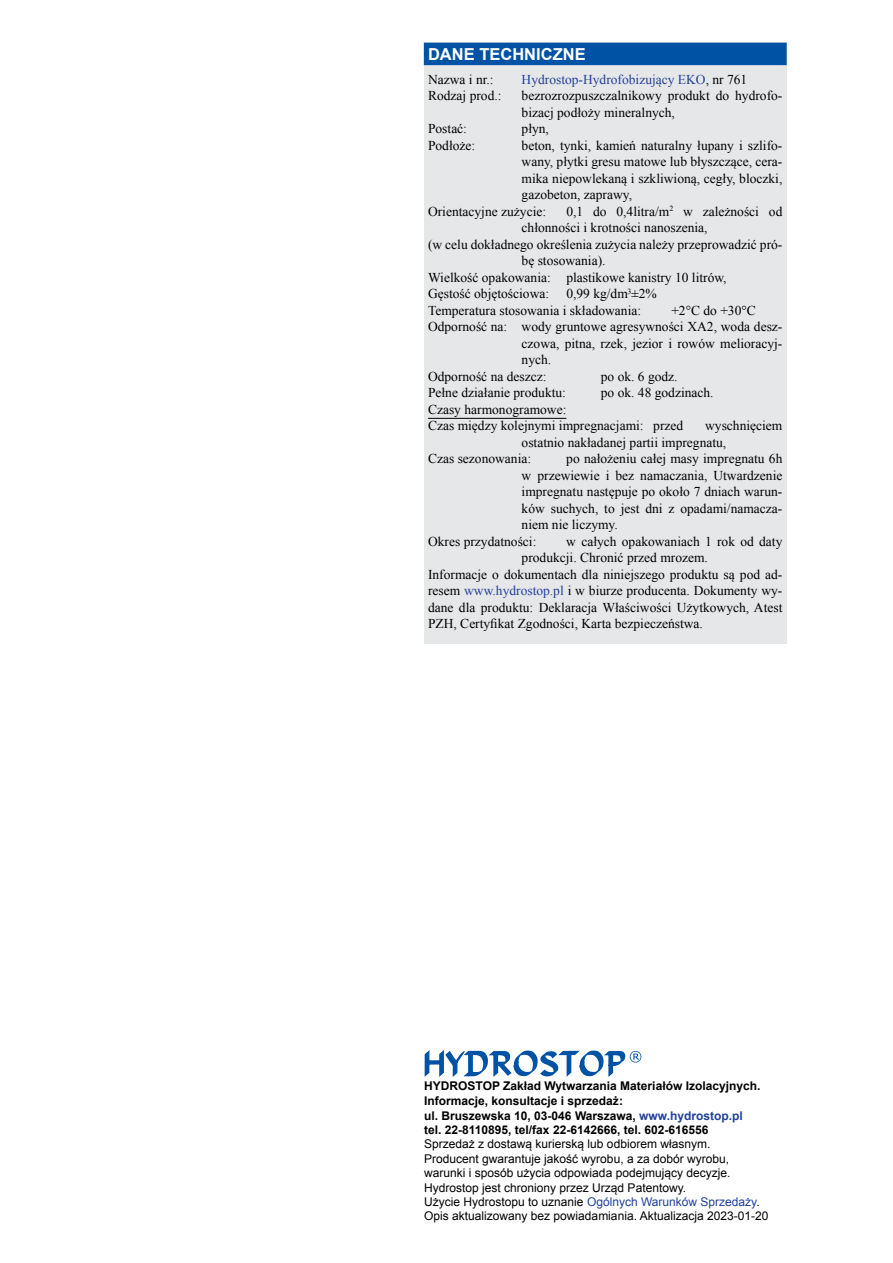
<style>
.page{position:relative;width:893px;height:1263px;background:#fff}
.page>*{position:absolute;margin:0;border:0;box-sizing:border-box;transform-origin:0 0}
.t1{font:700 16.5px "Arial";color:#fff}
.t2{font:13.5px/16.5px "Times New Roman";color:#000}
.t3{font:13.5px "Times New Roman";color:#21409a}
.t4{font:12px/14.4px "Arial";color:#000}
.t5{font:700 12px/14.5px "Arial";color:#000}
.s1{color:#000}
.s2{color:#21409a}
</style>
<div class="page">
<svg style="left:425px;top:1050px;width:216px;height:27px"></svg>
<div style="left:424px;top:43px;width:363px;height:600px;background:#e6e7e8"></div>
<div style="left:424px;top:43px;width:363px;height:22px;background:#0052a4"></div>
<hr style="left:428px;top:418px;width:138px;height:1px;background:#000">
<p class="t1" style="left:428px;top:43px;width:159px">DANE TECHNICZNE</p>
<p class="t2" style="left:428px;top:71px;width:67px">Nazwa i nr.:</p>
<p class="t3" style="left:522px;top:70px;width:227px">Hydrostop-Hydrofobizujący EKO<span class="s1">, nr 761</span></p>
<p class="t2" style="left:428px;top:87px;width:75px">Rodzaj prod.:</p>
<p class="t2" style="left:522px;top:87px;width:262px">bezrozrozpuszczalnikowy produkt do hydrofo&shy;bizacj podłoży mineralnych,</p>
<p class="t2" style="left:428px;top:120px;width:41px">Postać:</p>
<p class="t2" style="left:522px;top:120px;width:29px">płyn,</p>
<p class="t2" style="left:428px;top:137px;width:49px">Podłoże:</p>
<p class="t2" style="left:522px;top:137px;width:262px">beton, tynki, kamień naturalny łupany i szlifo-</p>
<p class="t2" style="left:522px;top:153px;width:262px">wany, płytki gresu matowe lub błyszczące, cera-</p>
<p class="t2" style="left:522px;top:170px;width:262px">mika niepowlekaną i szkliwioną, cegły, bloczki,</p>
<p class="t2" style="left:522px;top:186px;width:112px">gazobeton, zaprawy,</p>
<p class="t2" style="left:428px;top:203px;width:120px">Orientacyjne zużycie:</p>
<p class="t2" style="left:566px;top:203px;width:218px">0,1 do 0,4litra/m<sup>2</sup> w zależności od</p>
<p class="t2" style="left:522px;top:219px;width:187px">chłonności i krotności nanoszenia,</p>
<p class="t2" style="left:428px;top:236px;width:356px">(w celu dokładnego określenia zużycia należy przeprowadzić pró-</p>
<p class="t2" style="left:522px;top:252px;width:85px">bę stosowania).</p>
<p class="t2" style="left:428px;top:269px;width:300px">Wielkość opakowania: plastikowe kanistry 10 litrów,</p>
<p class="t2" style="left:428px;top:285px;width:123px">Gęstość objętościowa:</p>
<p class="t2" style="left:428px;top:285px;width:230px;text-indent:138px">0,99 kg/dm<sup>3</sup>±2%<br>Temperatura stosowania i składowania:</p>
<p class="t2" style="left:671px;top:302px;width:86px">+2°C do +30°C</p>
<p class="t2" style="left:428px;top:318px;width:356px">Odporność na: wody gruntowe agresywności XA2, woda desz-</p>
<p class="t2" style="left:522px;top:335px;width:262px">czowa, pitna, rzek, jezior i rowów melioracyj-</p>
<p class="t2" style="left:522px;top:351px;width:31px">nych.</p>
<p class="t2" style="left:428px;top:368px;width:120px">Odporność na deszcz:</p>
<p class="t2" style="left:601px;top:368px;width:78px">po ok. 6 godz.</p>
<p class="t2" style="left:428px;top:384px;width:139px">Pełne działanie produktu:</p>
<p class="t2" style="left:601px;top:384px;width:114px">po ok. 48 godzinach.</p>
<p class="t2" style="left:428px;top:401px;width:257px">Czasy harmonogramowe:<br>Czas między kolejnymi impregnacjami: przed</p>
<p class="t2" style="left:705px;top:417px;width:79px">wyschnięciem</p>
<p class="t2" style="left:522px;top:434px;width:206px">ostatnio nakładanej partii impregnatu,</p>
<p class="t2" style="left:428px;top:450px;width:105px">Czas sezonowania:</p>
<p class="t2" style="left:566px;top:450px;width:218px">po nałożeniu całej masy impregnatu 6h</p>
<p class="t2" style="left:522px;top:467px;width:262px">w przewiewie i bez namaczania, Utwardzenie</p>
<p class="t2" style="left:522px;top:483px;width:262px">impregnatu następuje po około 7 dniach warun-</p>
<p class="t2" style="left:522px;top:500px;width:262px">ków suchych, to jest dni z opadami/namacza-</p>
<p class="t2" style="left:522px;top:516px;width:98px">niem nie liczymy.</p>
<p class="t2" style="left:428px;top:533px;width:110px">Okres przydatności:</p>
<p class="t2" style="left:566px;top:533px;width:218px">w całych opakowaniach 1 rok od daty</p>
<p class="t2" style="left:522px;top:549px;width:188px">produkcji. Chronić przed mrozem.</p>
<p class="t2" style="left:428px;top:566px;width:356px">Informacje o dokumentach dla niniejszego produktu są pod ad-</p>
<p class="t2" style="left:428px;top:582px;width:356px">resem <span class="s2">www.hydrostop.pl</span> i w biurze producenta. Dokumenty wy-</p>
<p class="t2" style="left:428px;top:599px;width:356px">dane dla produktu: Deklaracja Właściwości Użytkowych, Atest</p>
<p class="t2" style="left:428px;top:615px;width:276px">PZH, Certyfikat Zgodności, Karta bezpieczeństwa.</p>
<p class="t5" style="left:424px;top:1079px;width:338px">HYDROSTOP Zakład Wytwarzania Materiałów Izolacyjnych.<br>Informacje, konsultacje i sprzedaż:<br>ul. Bruszewska 10, 03-046 Warszawa, <span class="s2">www.hydrostop.pl </span>tel. 22-8110895, tel/fax 22-6142666, tel. 602-616556</p>
<p class="t4" style="left:424px;top:1137px;width:346px">Sprzedaż z dostawą kurierską lub odbiorem własnym.<br>Producent gwarantuje jakość wyrobu, a za dobór wyrobu, warunki i sposób użycia odpowiada podejmujący decyzje.<br>Hydrostop jest chroniony przez Urząd Patentowy.<br>Użycie Hydrostopu to uznanie <span class="s2">Ogólnych Warunków Sprzedaży</span>.<br>Opis aktualizowany bez powiadamiania. Aktualizacja 2023-01-20</p>
</div>
